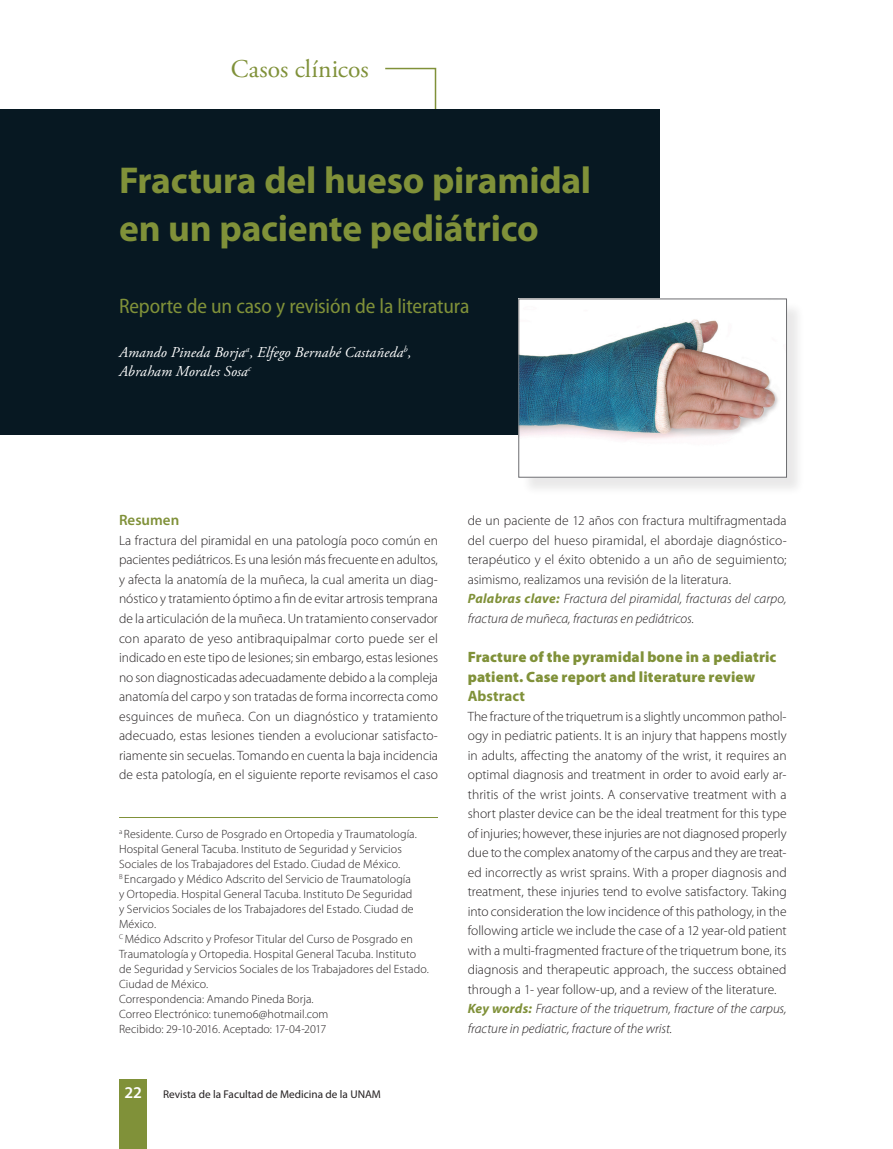
<style>
.page{position:relative;width:893px;height:1149px;background:#fff}
.page>*{position:absolute;margin:0;border:0;box-sizing:border-box;transform-origin:0 0}
.t1{font:700 37.5px/48px "Myriad Pro";letter-spacing:-.01em;color:#809139}
.t2{font:25.5px "Adobe Garamond Pro";letter-spacing:.005em;color:#809139}
.t3{font:semi-condensed 21px "Myriad Pro";letter-spacing:-.01em;color:#809139}
.t4{font:600 16.5px "Myriad Pro";color:#fff}
.t5{font:900 15px/19.5px "Myriad Pro";letter-spacing:.01em;color:#809139}
.t6{font:italic 15px/19.5px "Adobe Garamond Pro";letter-spacing:.01em;color:#fff}
.t7{font:700 15px "Myriad Pro";color:#809139}
.t8{font:600 15px "Myriad Pro";color:#809139}
.t9{font:300 13.5px/19.5px "Myriad Pro";color:#231f20}
.t10{font:300 12px/15px "Myriad Pro";letter-spacing:.005em;color:#231f20}
.t11{font:11.25px "Myriad Pro";color:#231f20}
.s1{font-weight:700;font-style:italic;color:#809139}
.s2{font-style:italic}
</style>
<div class="page">
<div style="left:119px;top:1079px;width:28px;height:69px;background:#809139"></div>
<svg style="left:384px;top:67px;width:53px;height:43px"></svg>
<div style="left:0;top:110px;width:659px;height:325px;background:#071822"></div>
<hr style="left:119px;top:817px;width:319px;height:1px;background:#809139">
<div style="left:521px;top:301px;width:284px;height:195px;background:#231f20;opacity:.1"></div>
<img style="left:521px;top:301px;width:264px;height:174px">
<h2 class="t2" style="left:231px;top:53px;width:139px">Casos clínicos</h2>
<h1 class="t1" style="left:119px;top:155px;width:474px">Fractura del hueso piramidal en un paciente pediátrico</h1>
<h3 class="t3" style="left:119px;top:294px;width:352px">Reporte de un caso y revisión de la literatura</h3>
<p class="t6" style="left:119px;top:342px;width:294px">Amando Pineda Borja<sup>a</sup>, Elfego Bernabé Castañeda<sup>b</sup>,<br>Abraham Morales Sosa<sup>c</sup></p>
<p class="t8" style="left:119px;top:510px;width:62px">Resumen</p>
<p class="t9" style="left:119px;top:530px;width:320px;text-align:justify">La fractura del piramidal en una patología poco común en pacientes pediátricos. Es una lesión más frecuente en adultos, y afecta la anatomía de la muñeca, la cual amerita un diag&shy;nóstico y tratamiento óptimo a fin de evitar artrosis temprana de la articulación de la muñeca. Un tratamiento conservador con aparato de yeso antibraquipalmar corto puede ser el indicado en este tipo de lesiones; sin embargo, estas lesiones no son diagnosticadas adecuadamente debido a la compleja anatomía del carpo y son tratadas de forma incorrecta como esguinces de muñeca. Con un diagnóstico y tratamiento adecuado, estas lesiones tienden a evolucionar satisfacto&shy;riamente sin secuelas. Tomando en cuenta la baja incidencia de esta patología, en el siguiente reporte revisamos el caso</p>
<p class="t10" style="left:119px;top:826px;width:311px"><sup>a</sup> Residente. Curso de Posgrado en Ortopedia y Traumatología.<br>Hospital General Tacuba. Instituto de Seguridad y Servicios Sociales de los Trabajadores del Estado. Ciudad de México.<br><sup>B</sup> Encargado y Médico Adscrito del Servicio de Traumatología<br>y Ortopedia. Hospital General Tacuba. Instituto De Seguridad<br>y Servicios Sociales de los Trabajadores del Estado. Ciudad de México.<br><sup>C</sup> Médico Adscrito y Profesor Titular del Curso de Posgrado en Traumatología y Ortopedia. Hospital General Tacuba. Instituto de Seguridad y Servicios Sociales de los Trabajadores del Estado.<br>Ciudad de México.<br>Correspondencia: Amando Pineda Borja.<br>Correo Electrónico: tunemo6@hotmail.com<br>Recibido: 29-10-2016. Aceptado: 17-04-2017</p>
<p class="t4" style="left:124px;top:1081px;width:19px">22</p>
<p class="t11" style="left:163px;top:1086px;width:219px">Revista de la Facultad de Medicina de la UNAM</p>
<p class="t9" style="left:468px;top:511px;width:320px">de un paciente de 12 años con fractura multifragmentada del cuerpo del hueso piramidal, el abordaje diagnóstico&shy;terapéutico y el éxito obtenido a un año de seguimiento; asimismo, realizamos una revisión de la literatura.<br><span class="s1">Palabras clave:</span> <span class="s2">Fractura del piramidal, fracturas del carpo, fractura de muñeca, fracturas en pediátricos.</span></p>
<p class="t5" style="left:468px;top:647px;width:310px">Fracture of the pyramidal bone in a pediatric patient. Case report and literature review</p>
<p class="t7" style="left:468px;top:686px;width:59px">Abstract</p>
<p class="t9" style="left:468px;top:706px;width:320px">The fracture of the triquetrum is a slightly uncommon pathol&shy;ogy in pediatric patients. It is an injury that happens mostly in adults, affecting the anatomy of the wrist, it requires an optimal diagnosis and treatment in order to avoid early ar&shy;thritis of the wrist joints. A conservative treatment with a short plaster device can be the ideal treatment for this type of injuries; however, these injuries are not diagnosed properly due to the complex anatomy of the carpus and they are treat&shy;ed incorrectly as wrist sprains. With a proper diagnosis and treatment, these injuries tend to evolve satisfactory. Taking into consideration the low incidence of this pathology, in the following article we include the case of a 12 year-old patient with a multi-fragmented fracture of the triquetrum bone, its diagnosis and therapeutic approach, the success obtained through a 1- year follow-up, and a review of the literature.<br><span class="s1">Key words:</span> <span class="s2">Fracture of the triquetrum, fracture of the carpus, fracture in pediatric, fracture of the wrist.</span></p>
</div>
